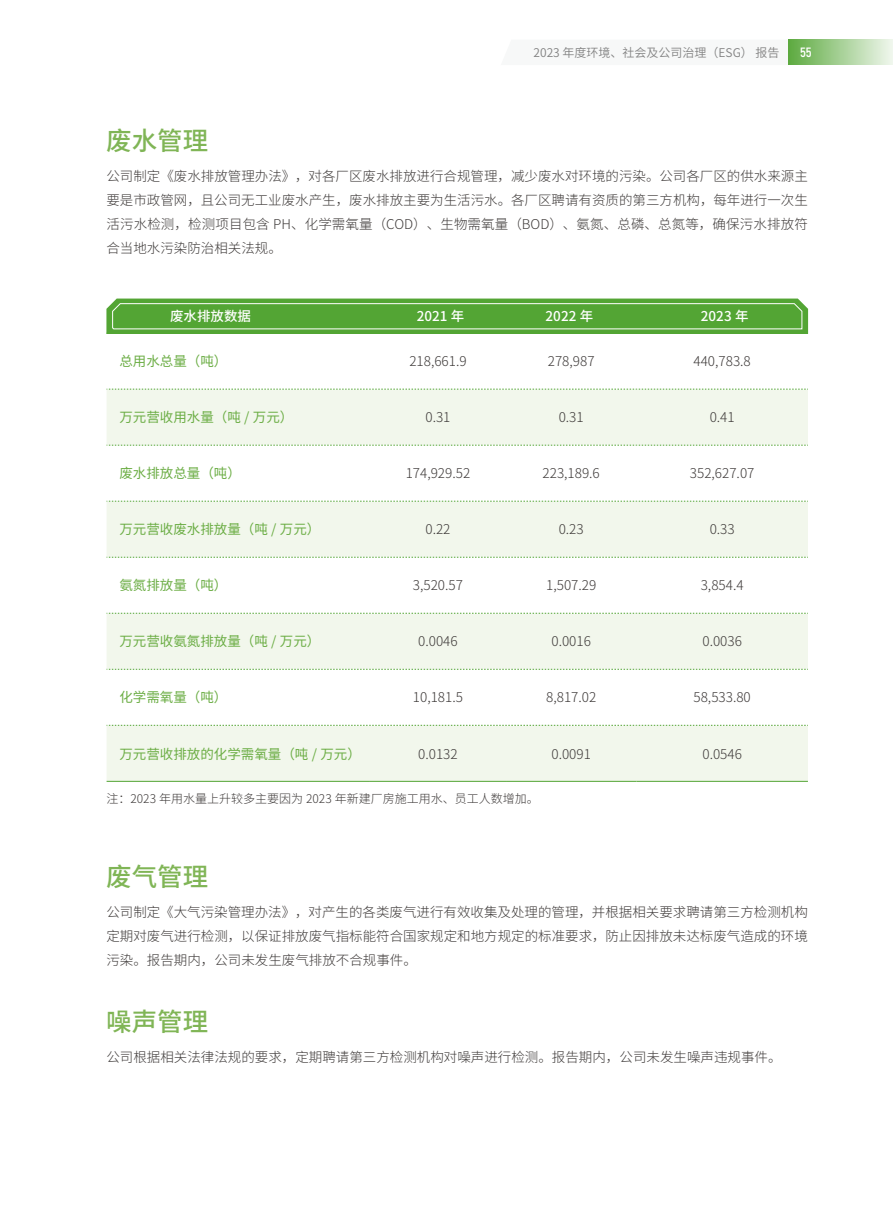
<style>
.page{position:relative;width:893px;height:1212px;background:#fff}
.page>*{position:absolute;margin:0;border:0;box-sizing:border-box;transform-origin:0 0}
.t1{font:500 25.5px "Source Han Sans CN";color:#80b556}
.t2{font:300 13.5px/24px "Source Han Sans CN";color:#3e3a39;text-align:justify}
.t3{font:13.5px "Source Han Sans CN";color:#6bad44}
.t4{font:500 13.5px "Source Han Sans CN";color:#fff}
.t5{font:700 13.5px "Akrobat";color:#fff}
.t6{font:300 12px "Source Han Sans CN";color:#3e3a39}
.t7{font:12px "Source Han Sans CN";color:#838383}
</style>
<div class="page">
<div style="left:788px;top:40px;width:105px;height:25px;background:linear-gradient(to right,#5caa3f,#f0f7ed)"></div>
<svg style="left:107px;top:390px;width:701px;height:391px;fill:#f2f7ec"></svg>
<svg style="left:107px;top:389px;width:701px;height:1px"></svg>
<svg style="left:107px;top:445px;width:701px;height:1px"></svg>
<svg style="left:107px;top:501px;width:701px;height:1px"></svg>
<svg style="left:107px;top:557px;width:701px;height:1px"></svg>
<svg style="left:107px;top:613px;width:701px;height:1px"></svg>
<svg style="left:107px;top:669px;width:701px;height:1px"></svg>
<svg style="left:107px;top:725px;width:701px;height:1px"></svg>
<hr style="left:107px;top:781px;width:263px;height:1px;background:#53a534">
<hr style="left:370px;top:781px;width:136px;height:1px;background:#53a534">
<hr style="left:506px;top:781px;width:130px;height:1px;background:#53a534">
<hr style="left:636px;top:781px;width:172px;height:1px;background:#53a534">
<svg style="left:106px;top:299px;width:702px;height:35px;background:#5eab41"></svg>
<h1 class="t1" style="left:106px;top:126px;width:103px">废水管理</h1>
<p class="t7" style="left:533px;top:46px;width:248px">2023 年度环境、社会及公司治理（ESG） 报告</p>
<p class="t5" style="left:800px;top:44px;width:13px">55</p>
<p class="t2" style="left:106px;top:164px;width:703px">公司制定《废水排放管理办法》，对各厂区废水排放进行合规管理，减少废水对环境的污染。公司各厂区的供水来源主要是市政管网，且公司无工业废水产生，废水排放主要为生活污水。各厂区聘请有资质的第三方机构，每年进行一次生活污水检测，检测项目包含 PH、化学需氧量（COD）、生物需氧量（BOD）、氨氮、总磷、总氮等，确保污水排放符合当地水污染防治相关法规。</p>
<p class="t4" style="left:170px;top:309px;width:82px">废水排放数据</p>
<p class="t4" style="left:417px;top:309px;width:49px">2021 年</p>
<p class="t4" style="left:546px;top:309px;width:49px">2022 年</p>
<p class="t4" style="left:701px;top:309px;width:49px">2023 年</p>
<p class="t3" style="left:119px;top:354px;width:109px">总用水总量（吨）</p>
<p class="t2" style="left:409px;top:350px;width:59px">218,661.9</p>
<p class="t2" style="left:548px;top:350px;width:48px">278,987</p>
<p class="t2" style="left:693px;top:350px;width:59px">440,783.8</p>
<p class="t3" style="left:119px;top:410px;width:176px">万元营收用水量（吨 / 万元）</p>
<p class="t2" style="left:425px;top:406px;width:27px">0.31</p>
<p class="t2" style="left:559px;top:406px;width:27px">0.31</p>
<p class="t2" style="left:710px;top:406px;width:27px">0.41</p>
<p class="t3" style="left:119px;top:466px;width:123px">废水排放总量（吨）</p>
<p class="t2" style="left:406px;top:462px;width:66px">174,929.52</p>
<p class="t2" style="left:543px;top:462px;width:59px">223,189.6</p>
<p class="t2" style="left:690px;top:462px;width:66px">352,627.07</p>
<p class="t3" style="left:119px;top:522px;width:203px">万元营收废水排放量（吨 / 万元）</p>
<p class="t2" style="left:425px;top:518px;width:27px">0.22</p>
<p class="t2" style="left:559px;top:518px;width:27px">0.23</p>
<p class="t2" style="left:710px;top:518px;width:27px">0.33</p>
<p class="t3" style="left:119px;top:578px;width:109px">氨氮排放量（吨）</p>
<p class="t2" style="left:413px;top:574px;width:52px">3,520.57</p>
<p class="t2" style="left:546px;top:574px;width:52px">1,507.29</p>
<p class="t2" style="left:701px;top:574px;width:44px">3,854.4</p>
<p class="t3" style="left:119px;top:634px;width:203px">万元营收氨氮排放量（吨 / 万元）</p>
<p class="t2" style="left:418px;top:630px;width:41px">0.0046</p>
<p class="t2" style="left:551px;top:630px;width:41px">0.0016</p>
<p class="t2" style="left:702px;top:630px;width:41px">0.0036</p>
<p class="t3" style="left:119px;top:690px;width:109px">化学需氧量（吨）</p>
<p class="t2" style="left:413px;top:686px;width:52px">10,181.5</p>
<p class="t2" style="left:546px;top:686px;width:52px">8,817.02</p>
<p class="t2" style="left:693px;top:686px;width:59px">58,533.80</p>
<p class="t3" style="left:119px;top:746px;width:243px">万元营收排放的化学需氧量（吨 / 万元）</p>
<p class="t2" style="left:418px;top:742px;width:41px">0.0132</p>
<p class="t2" style="left:551px;top:742px;width:41px">0.0091</p>
<p class="t2" style="left:702px;top:742px;width:41px">0.0546</p>
<p class="t6" style="left:106px;top:792px;width:434px">注：2023 年用水量上升较多主要因为 2023 年新建厂房施工用水、员工人数增加。</p>
<h1 class="t1" style="left:106px;top:862px;width:103px">废气管理</h1>
<p class="t2" style="left:106px;top:900px;width:703px">公司制定《大气污染管理办法》，对产生的各类废气进行有效收集及处理的管理，并根据相关要求聘请第三方检测机构定期对废气进行检测，以保证排放废气指标能符合国家规定和地方规定的标准要求，防止因排放未达标废气造成的环境污染。报告期内，公司未发生废气排放不合规事件。</p>
<h1 class="t1" style="left:106px;top:1007px;width:103px">噪声管理</h1>
<p class="t2" style="left:106px;top:1045px;width:676px">公司根据相关法律法规的要求，定期聘请第三方检测机构对噪声进行检测。报告期内，公司未发生噪声违规事件。</p>
</div>
